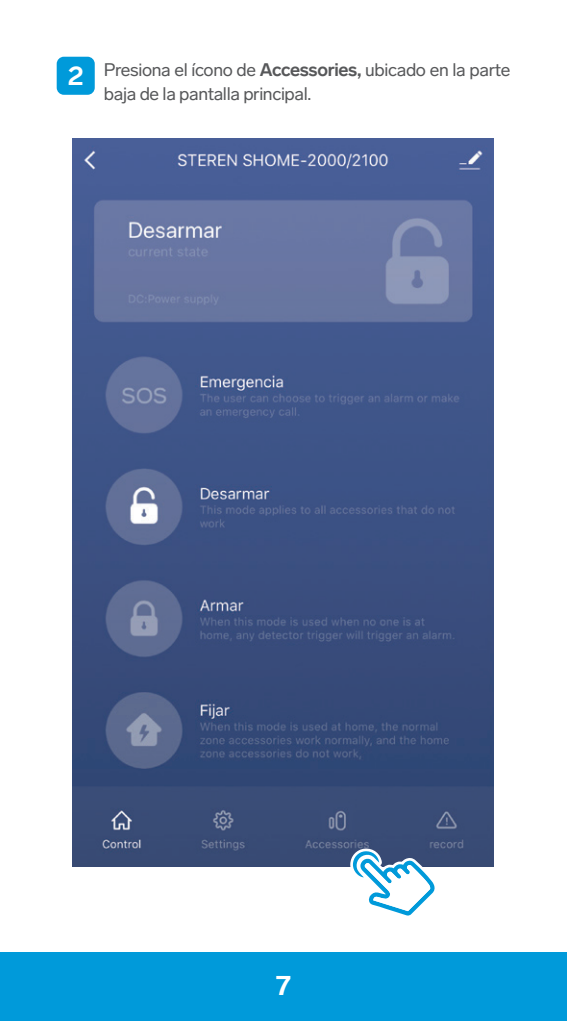
<style>
.page{position:relative;width:567px;height:1021px;background:#fff}
.page>*{position:absolute;margin:0;border:0;box-sizing:border-box;transform-origin:0 0}
.t1{font:700 28px "Lab Grotesque";color:#fff}
.t2{font:700 26.8px "Lab Grotesque";color:#fff}
.t3{font:18px/24px "Lab Grotesque";letter-spacing:-.02em;color:#57585a}
.s1{font-weight:700}
</style>
<div class="page">
<div style="left:57px;top:57px;width:38px;height:38px;background:#009ada;border-radius:7px"></div>
<div style="left:0;top:952px;width:567px;height:68px;background:#009ada"></div>
<img style="left:73px;top:139px;width:420px;height:727px">
<svg style="left:348px;top:844px;width:94px;height:72px"></svg>
<h2 class="t2" style="left:68px;top:60px;width:17px">2</h2>
<p class="t3" style="left:104px;top:58px;width:408px">Presiona el ícono de <span class="s1">Accessories,</span> ubicado en la parte baja de la pantalla principal.</p>
<h1 class="t1" style="left:276px;top:968px;width:17px">7</h1>
</div>
